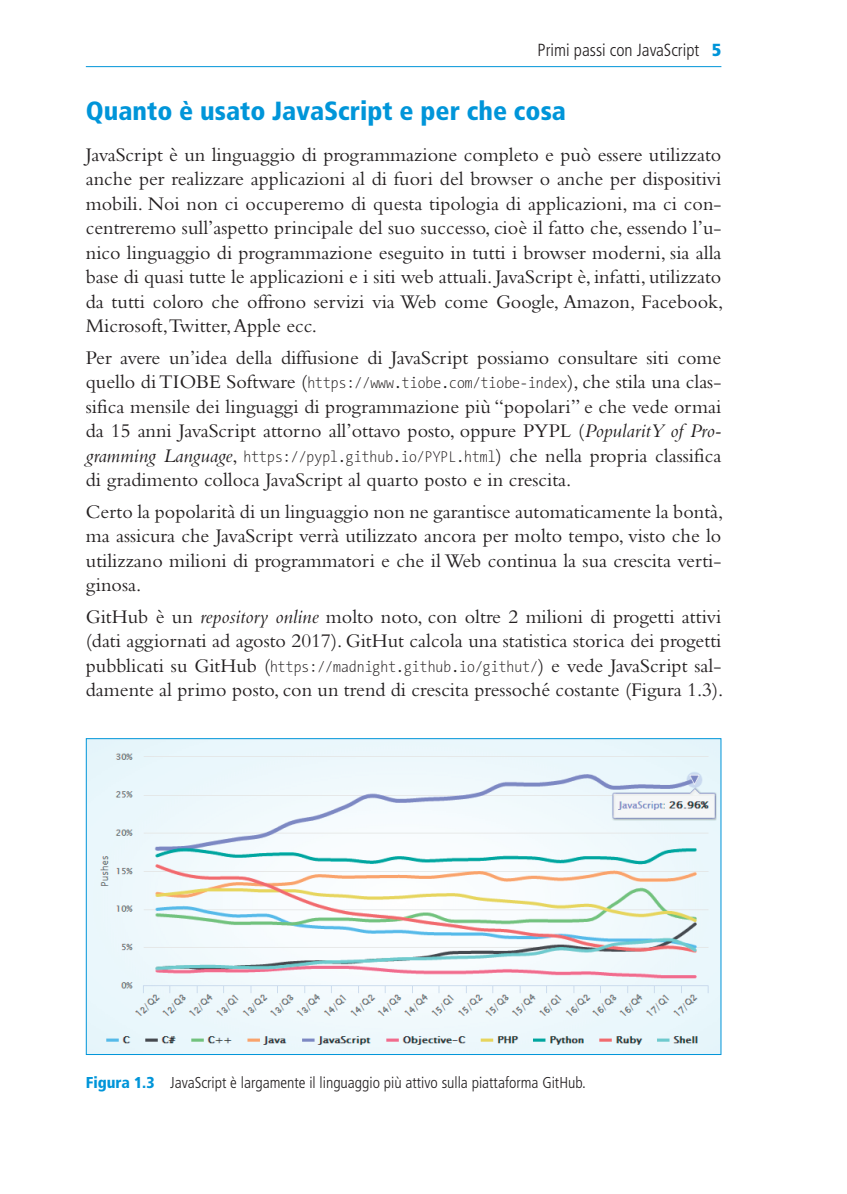
<style>
.page{position:relative;width:847px;height:1194px;background:#fff}
.page>*{position:absolute;margin:0;border:0;box-sizing:border-box;transform-origin:0 0}
.t1{font:900 condensed 26.25px "Frutiger LT Std";color:#0095d9}
.t2{font:20.12px/24.5px "Bembo Std";color:#231f20;text-align:justify}
.t3{font:300 condensed 17.5px "Frutiger LT Std";color:#231f20}
.t4{font:200 15.75px "The Sans Mono Cd 2";color:#231f20}
.t5{font:300 condensed 15.75px "Frutiger LT Std";color:#231f20}
.s1{font-weight:900;color:#0095d9}
.s2{font-family:"The Sans Mono Cd 2";font-weight:200;font-size:15.75px}
.s3{font-style:italic}
.s4{font-family:"Bembo Std";font-weight:400;font-style:italic;font-size:20.12px}
.s5{font-family:"Bembo Std";font-weight:400;font-size:20.12px}
</style>
<div class="page">
<hr style="left:86px;top:66px;width:635px;height:1px;background:#0095d9">
<img style="left:88px;top:740px;width:631px;height:312px">
<p class="t3" style="left:537px;top:40px;width:185px">Primi passi con JavaScript <span class="s1">5</span></p>
<h1 class="t1" style="left:86px;top:95px;width:481px">Quanto è usato JavaScript e per che cosa</h1>
<p class="t2" style="left:86px;top:142px;width:639px">JavaScript è un linguaggio di programmazione completo e può essere utilizzato anche per realizzare applicazioni al di fuori del browser o anche per dispositivi mobili. Noi non ci occuperemo di questa tipologia di applicazioni, ma ci con&shy;centreremo sull’aspetto principale del suo successo, cioè il fatto che, essendo l’u&shy;nico linguaggio di programmazione eseguito in tutti i browser moderni, sia alla base di quasi tutte le applicazioni e i siti web attuali. JavaScript è, infatti, utilizzato da tutti coloro che offrono servizi via Web come Google, Amazon, Facebook, Microsoft,Twitter, Apple ecc.</p>
<p class="t2" style="left:86px;top:345px;width:636px">Per avere un’idea della diffusione di JavaScript possiamo consultare siti come quello di TIOBE Software (<span class="s2">https://www.tiobe.com/tiobe-index</span>), che stila una clas&shy;sifica mensile dei linguaggi di programmazione più “popolari” e che vede ormai da 15 anni JavaScript attorno all’ottavo posto, oppure PYPL (<span class="s3">PopularitY of Pro-</span></p>
<p class="t4" style="left:86px;top:448px;width:636px"><span class="s4">gramming Language</span><span class="s5">,</span> https://pypl.github.io/PYPL.html<span class="s5">) che nella propria classifica</span></p>
<p class="t2" style="left:86px;top:464px;width:639px;line-height:31.5px">di gradimento colloca JavaScript al quarto posto e in crescita.<br>Certo la popolarità di un linguaggio non ne garantisce automaticamente la bontà,</p>
<p class="t2" style="left:86px;top:523px;width:637px">ma assicura che JavaScript verrà utilizzato ancora per molto tempo, visto che lo utilizzano milioni di programmatori e che il Web continua la sua crescita verti&shy;ginosa.</p>
<p class="t2" style="left:86px;top:604px;width:638px">GitHub è un <span class="s3">repository online</span> molto noto, con oltre 2 milioni di progetti attivi (dati aggiornati ad agosto 2017). GitHut calcola una statistica storica dei progetti pubblicati su GitHub (<span class="s2">https://madnight.github.io/githut/</span>) e vede JavaScript sal&shy;damente al primo posto, con un trend di crescita pressoché costante (Figura 1.3).</p>
<p class="t5" style="left:86px;top:1073px;width:501px"><span class="s1">Figura 1.3</span> JavaScript è largamente il linguaggio più attivo sulla piattaforma GitHub.</p>
</div>
